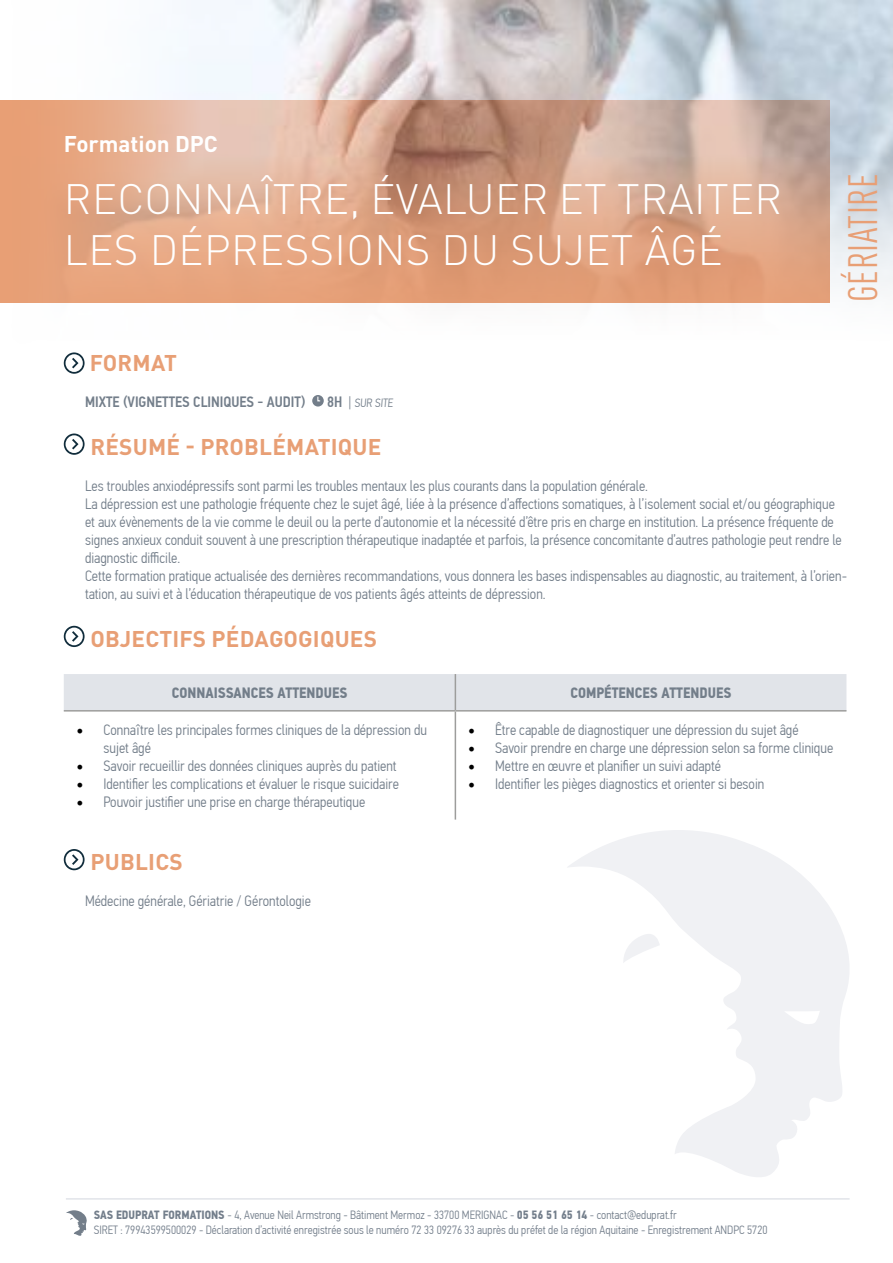
<style>
.page{position:relative;width:893px;height:1263px;background:#fff}
.page>*{position:absolute;margin:0;border:0;box-sizing:border-box;transform-origin:0 0}
.t1{font:300 42px/50.4px "DINOT";letter-spacing:.01em;color:#fff}
.t2{font:condensed 40.5px "DINOT";letter-spacing:.01em;color:#e89f75}
.t3{font:700 22.5px "DINOT";letter-spacing:.01em;color:#e89f75}
.t4{font:700 22.5px "DINOT";color:#fff}
.t5{font:300 15px/18px "PF Din Text Cond Pro";color:#737e8a}
.t6{font:700 15px "PF Din Text Cond Pro";color:#737e8a}
.t7{font:500 15px "PF Din Text Cond Pro";color:#737e8a}
.t8{font:300 12px/14.4px "PF Din Text Cond Pro";color:#737e8b}
.t9{font:300 12px "PF Din Text Cond Pro";color:#737e8a}
.s1{font-weight:500;font-size:15px}
.s2{font-size:15px}
.s3{font-family:"Minion Pro";font-weight:400;font-size:18px;color:#000}
.s4{font-weight:700}
</style>
<div class="page">
<hr style="left:66px;top:1198px;width:784px;height:1px;background:#e1e4e9">
<svg style="left:66px;top:1210px;width:21px;height:26px"></svg>
<svg style="left:568px;top:830px;width:281px;height:347px"></svg>
<img style="left:0;top:0;width:893px;height:365px">
<svg style="left:64px;top:352px;width:21px;height:22px"></svg>
<div style="left:312px;top:395px;width:12px;height:11px;background:#737e8a;border-radius:50%"></div>
<svg style="left:317px;top:396px;width:4px;height:6px"></svg>
<svg style="left:64px;top:433px;width:21px;height:22px"></svg>
<svg style="left:64px;top:626px;width:21px;height:21px"></svg>
<svg style="left:64px;top:849px;width:21px;height:21px"></svg>
<div style="left:64px;top:674px;width:782px;height:36px;background:#e1e4e9"></div>
<hr style="left:455px;top:674px;width:1px;height:36px;background:#9d9d9c">
<hr style="left:64px;top:710px;width:391px;height:1px;background:#9d9d9c">
<hr style="left:455px;top:710px;width:391px;height:1px;background:#9d9d9c">
<hr style="left:455px;top:711px;width:1px;height:108px;background:#9d9d9c">
<h3 class="t4" style="left:64px;top:129px;width:156px">Formation DPC</h3>
<h1 class="t1" style="left:64px;top:174px;width:720px">RECONNAÎTRE, ÉVALUER ET TRAITER<br>LES DÉPRESSIONS DU SUJET ÂGÉ</h1>
<h2 class="t2" style="left:839px;top:302px;width:130px;rotate:-90deg">GÉRIATIRE</h2>
<h3 class="t3" style="left:90px;top:348px;width:89px">FORMAT</h3>
<p class="t7" style="left:85px;top:392px;width:222px">MIXTE (VIGNETTES CLINIQUES - AUDIT)</p>
<p class="t9" style="left:327px;top:396px;width:69px"><span class="s1">8H</span> <span class="s2">|</span> SUR SITE</p>
<h3 class="t3" style="left:91px;top:432px;width:292px">RÉSUMÉ - PROBLÉMATIQUE</h3>
<p class="t5" style="left:85px;top:477px;width:763px">Les troubles anxiodépressifs sont parmi les troubles mentaux les plus courants dans la population générale.<br>La dépression est une pathologie fréquente chez le sujet âgé, liée à la présence d’affections somatiques, à l’isolement social et/ou géographique et aux évènements de la vie comme le deuil ou la perte d’autonomie et la nécessité d’être pris en charge en institution. La présence fréquente de signes anxieux conduit souvent à une prescription thérapeutique inadaptée et parfois, la présence concomitante d’autres pathologie peut rendre le diagnostic difficile.<br>Cette formation pratique actualisée des dernières recommandations, vous donnera les bases indispensables au diagnostic, au traitement, à l’orien&shy;tation, au suivi et à l’éducation thérapeutique de vos patients âgés atteints de dépression.</p>
<h3 class="t3" style="left:91px;top:624px;width:288px">OBJECTIFS PÉDAGOGIQUES</h3>
<p class="t6" style="left:172px;top:684px;width:177px">CONNAISSANCES ATTENDUES</p>
<p class="t6" style="left:571px;top:684px;width:162px">COMPÉTENCES ATTENDUES</p>
<p class="t5" style="left:104px;top:721px;width:325px;text-indent:-27px"><span class="s3">•</span> Connaître les principales formes cliniques de la dépression du sujet âgé</p>
<p class="t5" style="left:77px;top:757px;width:321px"><span class="s3">•</span> Savoir recueillir des données cliniques auprès du patient</p>
<p class="t5" style="left:77px;top:775px;width:324px"><span class="s3">•</span> Identifier les complications et évaluer le risque suicidaire</p>
<p class="t5" style="left:77px;top:793px;width:290px"><span class="s3">•</span> Pouvoir justifier une prise en charge thérapeutique</p>
<p class="t5" style="left:468px;top:721px;width:332px"><span class="s3">•</span> Être capable de diagnostiquer une dépression du sujet âgé</p>
<p class="t5" style="left:468px;top:739px;width:367px"><span class="s3">•</span> Savoir prendre en charge une dépression selon sa forme clinique</p>
<p class="t5" style="left:468px;top:757px;width:254px"><span class="s3">•</span> Mettre en œuvre et planifier un suivi adapté</p>
<p class="t5" style="left:468px;top:775px;width:298px"><span class="s3">•</span> Identifier les pièges diagnostics et orienter si besoin</p>
<h3 class="t3" style="left:91px;top:847px;width:94px">PUBLICS</h3>
<p class="t5" style="left:85px;top:892px;width:227px">Médecine générale, Gériatrie / Gérontologie</p>
<p class="t8" style="left:94px;top:1208px;width:675px"><span class="s4">SAS EDUPRAT FORMATIONS</span> - 4, Avenue Neil Armstrong - Bâtiment Mermoz - 33700 MERIGNAC - <span class="s4">05 56 51 65 14</span> - contact@eduprat.fr<br>SIRET : 79943599500029 - Déclaration d’activité enregistrée sous le numéro 72 33 09276 33 auprès du préfet de la région Aquitaine - Enregistrement ANDPC 5720</p>
</div>
